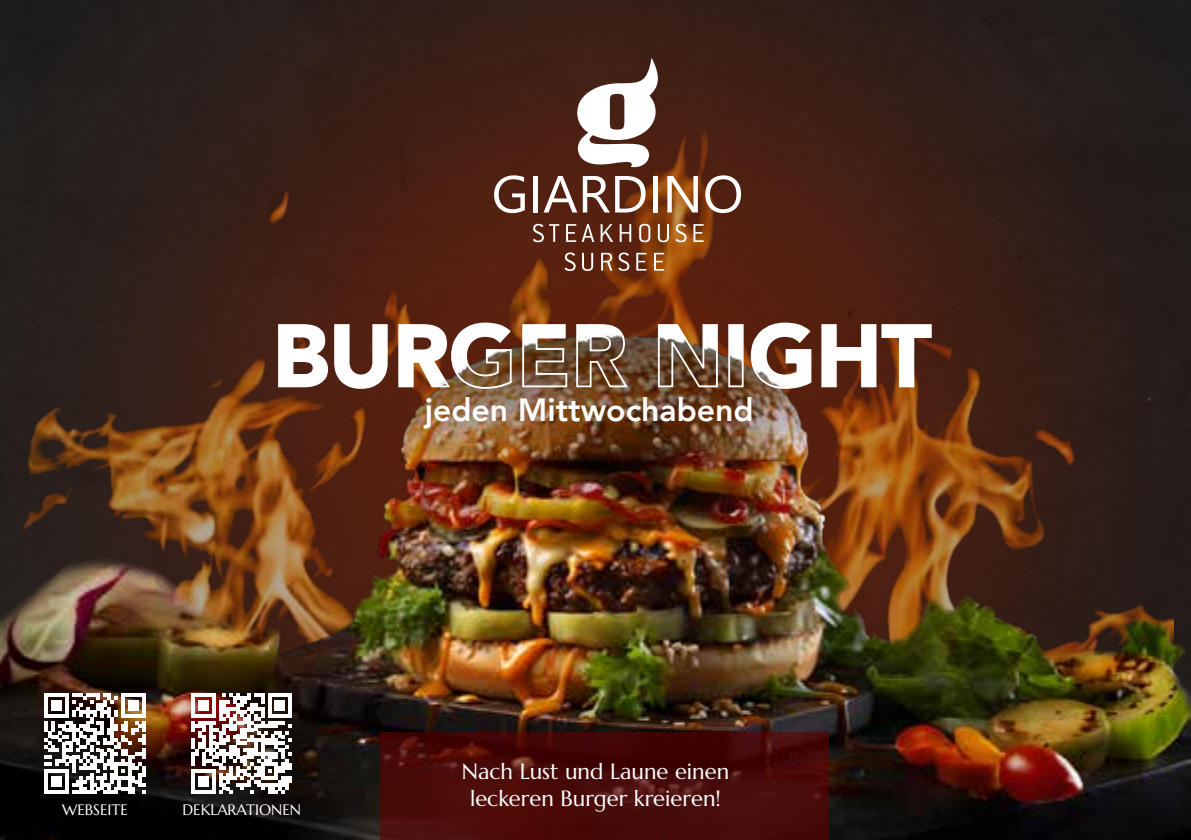
<style>
.page{position:relative;width:1191px;height:840px;background:#fff}
.page>*{position:absolute;margin:0;border:0;box-sizing:border-box;transform-origin:0 0}
.t1{font:900 86.6px "Avenir";color:#fff}
.t2{font:800 32px "Avenir";color:#fff}
.t3{font:22px/26.4px "Marcellus";color:#fff;text-align:center}
.t4{font:15px "Marcellus";color:#fff}
</style>
<div class="page">
<svg style="left:0;top:0;width:1191px;height:335px;background:#2e1e19"></svg>
<img style="left:0;top:119px;width:1174px;height:216px">
<img style="left:0;top:335px;width:1191px;height:504px">
<svg style="left:277px;top:323px;width:111px;height:66px;background:#6c4538"></svg>
<img style="left:397px;top:321px;width:115px;height:68px">
<svg style="left:521px;top:323px;width:47px;height:65px;background:#89654c"></svg>
<svg style="left:575px;top:323px;width:54px;height:65px;background:#7d5c46"></svg>
<svg style="left:657px;top:323px;width:62px;height:65px;background:#835f46"></svg>
<div style="left:728px;top:324px;width:15px;height:63px;border:2px solid #fff"></div>
<svg style="left:750px;top:321px;width:62px;height:68px;background:#7b4a36"></svg>
<svg style="left:820px;top:323px;width:112px;height:65px;background:#714330"></svg>
<svg style="left:45px;top:692px;width:100px;height:101px"></svg>
<svg style="left:191px;top:692px;width:101px;height:101px"></svg>
<svg style="left:494px;top:175px;width:31px;height:38px"></svg>
<div style="left:533px;top:176px;width:5px;height:36px;background:#fff"></div>
<svg style="left:543px;top:176px;width:34px;height:36px"></svg>
<svg style="left:583px;top:176px;width:62px;height:36px"></svg>
<hr style="left:653px;top:176px;width:4px;height:36px;background:#fff">
<svg style="left:667px;top:176px;width:31px;height:36px"></svg>
<svg style="left:705px;top:175px;width:36px;height:38px"></svg>
<svg style="left:533px;top:224px;width:26px;height:18px"></svg>
<svg style="left:566px;top:224px;width:28px;height:18px"></svg>
<svg style="left:600px;top:224px;width:13px;height:18px"></svg>
<svg style="left:619px;top:224px;width:12px;height:18px"></svg>
<svg style="left:639px;top:224px;width:11px;height:18px"></svg>
<svg style="left:658px;top:224px;width:11px;height:18px"></svg>
<svg style="left:675px;top:224px;width:11px;height:18px"></svg>
<svg style="left:693px;top:224px;width:10px;height:18px"></svg>
<svg style="left:577px;top:58px;width:85px;height:109px"></svg>
<svg style="left:564px;top:252px;width:11px;height:19px"></svg>
<svg style="left:582px;top:253px;width:11px;height:18px"></svg>
<svg style="left:601px;top:253px;width:11px;height:17px"></svg>
<svg style="left:618px;top:252px;width:11px;height:19px"></svg>
<svg style="left:636px;top:253px;width:10px;height:17px"></svg>
<svg style="left:654px;top:253px;width:10px;height:17px"></svg>
<svg style="left:381px;top:732px;width:448px;height:107px;background:#480a08"></svg>
<h1 class="t1" style="left:273px;top:282px;width:660px">BURGER NIGHT</h1>
<h2 class="t2" style="left:425px;top:384px;width:330px">jeden Mittwochabend</h2>
<p class="t4" style="left:62px;top:799px;width:67px">WEBSEITE</p>
<p class="t4" style="left:182px;top:799px;width:120px">DEKLARATIONEN</p>
<p class="t3" style="left:462px;top:758px;width:269px">Nach Lust und Laune einen leckeren Burger kreieren!</p>
</div>
